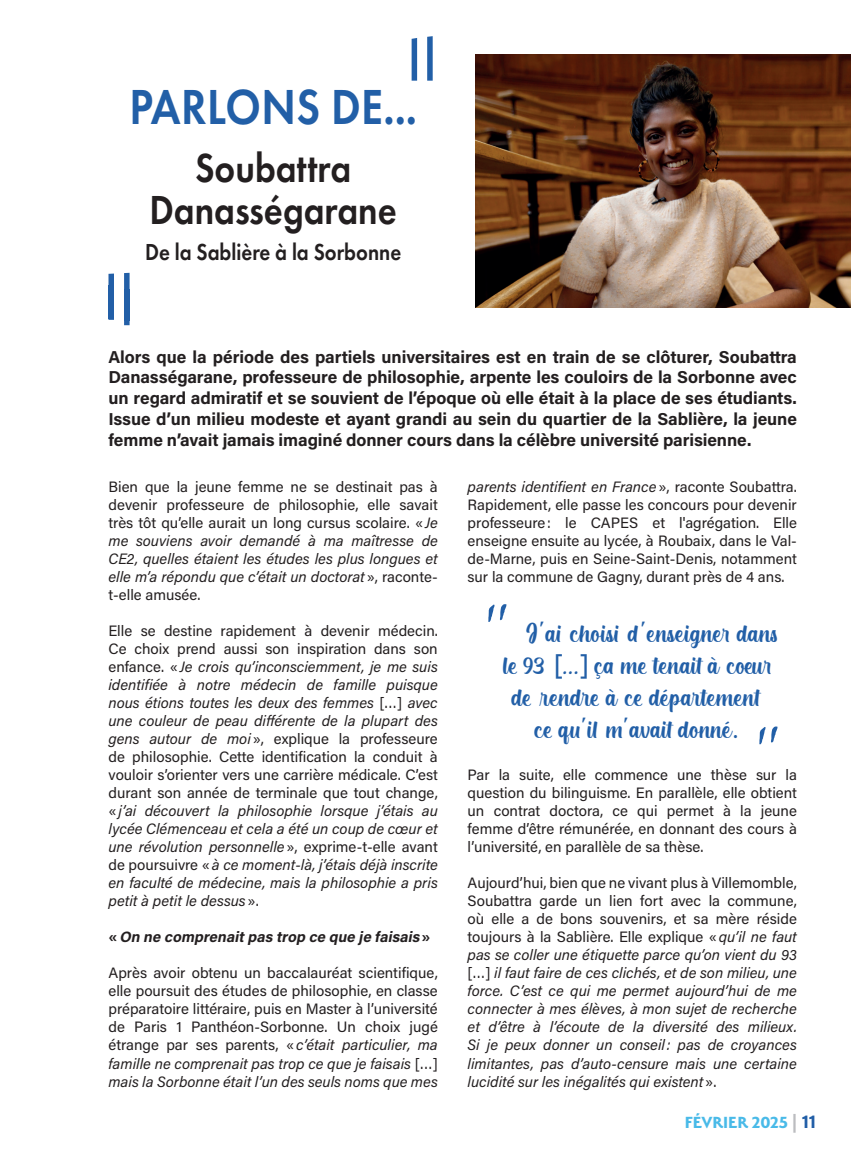
<style>
.page{position:relative;width:851px;height:1149px;background:#fff}
.page>*{position:absolute;margin:0;border:0;box-sizing:border-box;transform-origin:0 0}
.t1{font:600 51px "Futura PT";letter-spacing:.01em;color:#225fa7;scale:.87 1}
.t2{font:600 42px "Futura PT";color:#231f20;scale:.87 1}
.t3{font:italic 33.6px "Cream Cake";letter-spacing:-.005em;color:#225fa7}
.t4{font:600 24px "Futura PT";color:#231f20;scale:.87 1}
.t5{font:700 18px "Serenity";color:#49bae8}
.chapô{font:700 17.25px/20.7px "Acumin Pro";letter-spacing:-.005em;color:#231f20;text-align:justify}
.MON_TEXTE_BLANC{font:italic 15px/18px "Acumin Pro";color:#231f20;text-align:justify}
.MON_TEXTE_BLANC-2{font:15px/18px "Acumin Pro";color:#231f20;text-align:justify}
.MON_TEXTE_BLANC-3{font:italic 700 15px "Acumin Pro";color:#231f20}
.s1{font-style:italic}
.s2{font-style:normal}
.s3{font-family:"Golden Hills DEMO Regular"}
.s4{font-family:"Acumin Pro";font-weight:500;font-style:normal;font-size:27px}
.s5{font-family:"Golden Hills DEMO Regular";font-size:30px}
.s6{font-family:"Acumin Pro";color:#bcbdc0}
.s7{font-family:"Acumin Pro";color:#225fa7}
</style>
<div class="page">
<svg style="left:411px;top:38px;width:6px;height:43px"></svg>
<svg style="left:427px;top:36px;width:5px;height:45px"></svg>
<div style="left:108px;top:273px;width:6px;height:13px;background:#225fa7"></div>
<svg style="left:124px;top:273px;width:5px;height:16px"></svg>
<svg style="left:124px;top:320px;width:5px;height:5px"></svg>
<div style="left:108px;top:285px;width:6px;height:34px;background:#225fa7"></div>
<div style="left:124px;top:289px;width:5px;height:31px;background:#225fa7"></div>
<img style="left:475px;top:54px;width:375px;height:253px">
<svg style="left:759px;top:726px;width:18px;height:18px"></svg>
<svg style="left:488px;top:604px;width:18px;height:17px"></svg>
<p class="t1" style="left:129px;top:75px;width:332px">PARLONS DE...</p>
<p class="t2" style="left:195px;top:142px;width:181px">Soubattra</p>
<p class="t2" style="left:149px;top:184px;width:286px">Danasségarane</p>
<p class="t4" style="left:145px;top:237px;width:296px">De la Sablière à la Sorbonne</p>
<p class="chapô" style="left:108px;top:345px;width:690px">Alors que la période des partiels universitaires est en train de se clôturer, Soubattra Danasségarane, professeure de philosophie, arpente les couloirs de la Sorbonne avec un regard admiratif et se souvient de l’époque où elle était à la place de ses étudiants.<br>Issue d’un milieu modeste et ayant grandi au sein du quartier de la Sablière, la jeune femme n’avait jamais imaginé donner cours dans la célèbre université parisienne.</p>
<p class="MON_TEXTE_BLANC-2" style="left:108px;top:477px;width:331px">Bien que la jeune femme ne se destinait pas à devenir professeure de philosophie, elle savait très tôt qu’elle aurait un long cursus scolaire. «<span class="s1">Je me souviens avoir demandé à ma maîtresse de CE2, quelles étaient les études les plus longues et elle m’a répondu que c’était un doctorat</span>», raconte&shy;t-elle amusée.</p>
<p class="MON_TEXTE_BLANC" style="left:108px;top:621px;width:331px"><span class="s2">Elle se destine rapidement à devenir médecin.<br>Ce choix prend aussi son inspiration dans son enfance. «</span>Je crois qu’inconsciemment, je me suis identifiée à notre médecin de famille puisque nous étions toutes les deux des femmes <span class="s2">[…]</span> avec une couleur de peau différente de la plupart des gens autour de moi<span class="s2">», explique la professeure de philosophie. Cette identification la conduit à vouloir s’orienter vers une carrière médicale. C’est durant son année de terminale que tout change, «</span>j’ai découvert la philosophie lorsque j’étais au lycée Clémenceau et cela a été un coup de cœur et une révolution personnelle<span class="s2">», exprime-t-elle avant de poursuivre «</span>à ce moment-là, j’étais déjà inscrite en faculté de médecine, mais la philosophie a pris petit à petit le dessus<span class="s2">».</span></p>
<p class="MON_TEXTE_BLANC-3" style="left:108px;top:926px;width:323px"><span class="s2">«</span> On ne comprenaitpas trop ce que je faisais<span class="s2">»</span></p>
<p class="MON_TEXTE_BLANC-2" style="left:108px;top:963px;width:331px">Après avoir obtenu un baccalauréat scientifique, elle poursuit des études de philosophie, en classe préparatoire littéraire, puis en Master à l’université de Paris 1 Panthéon-Sorbonne. Un choix jugé étrange par ses parents, «<span class="s1">c’était particulier, ma famille ne comprenait pas trop ce que je faisais</span> […] <span class="s1">mais la Sorbonne était l’un des seuls noms que mes</span></p>
<p class="MON_TEXTE_BLANC-2" style="left:467px;top:477px;width:331px"><span class="s1">parents identifient en France</span>», raconte Soubattra.<br>Rapidement, elle passe les concours pour devenir professeure: le CAPES et l'agrégation. Elle enseigne ensuite au lycée, à Roubaix, dans le Val&shy;de-Marne, puis en Seine-Saint-Denis, notamment sur la commune de Gagny, durant près de 4 ans.</p>
<p class="t3" style="left:528px;top:617px;width:258px">J<span class="s3">'</span>aichoisid<span class="s3">'</span>enseignerdans</p>
<p class="t3" style="left:504px;top:648px;width:276px">le93<span class="s4">[</span> <span class="s5">...</span><span class="s4">]</span> [çametenait àcoeur</p>
<p class="t3" style="left:513px;top:680px;width:259px">derendreàcedépartement,</p>
<p class="t3" style="left:536px;top:712px;width:220px">cequ<span class="s3">'</span>ilm<span class="s3">'</span>avait donné<span class="s3">.</span></p>
<p class="MON_TEXTE_BLANC-2" style="left:467px;top:765px;width:331px">Par la suite, elle commence une thèse sur la question du bilinguisme. En parallèle, elle obtient un contrat doctora, ce qui permet à la jeune femme d’être rémunérée, en donnant des cours à l’université, en parallèle de sa thèse.</p>
<p class="MON_TEXTE_BLANC" style="left:467px;top:873px;width:331px"><span class="s2">Aujourd’hui, bien que ne vivant plus à Villemomble, Soubattra garde un lien fort avec la commune, où elle a de bons souvenirs, et sa mère réside toujours à la Sablière. Elle explique «</span>qu’il ne faut pas se coller une étiquette parce qu’on vient du 93 <span class="s2">[…]</span> il faut faire de ces clichés, et de son milieu, une force. C’est ce qui me permet aujourd’hui de me connecter à mes élèves, à mon sujet de recherche et d’être à l’écoute de la diversité des milieux.<br>Si je peux donner un conseil : pas de croyances limitantes, pas d’auto-censure mais une certaine lucidité sur les inégalités qui existent<span class="s2">».</span></p>
<p class="t5" style="left:684px;top:1112px;width:133px">FÉVRIER 2025 <span class="s6">|</span> <span class="s7">11</span></p>
</div>
